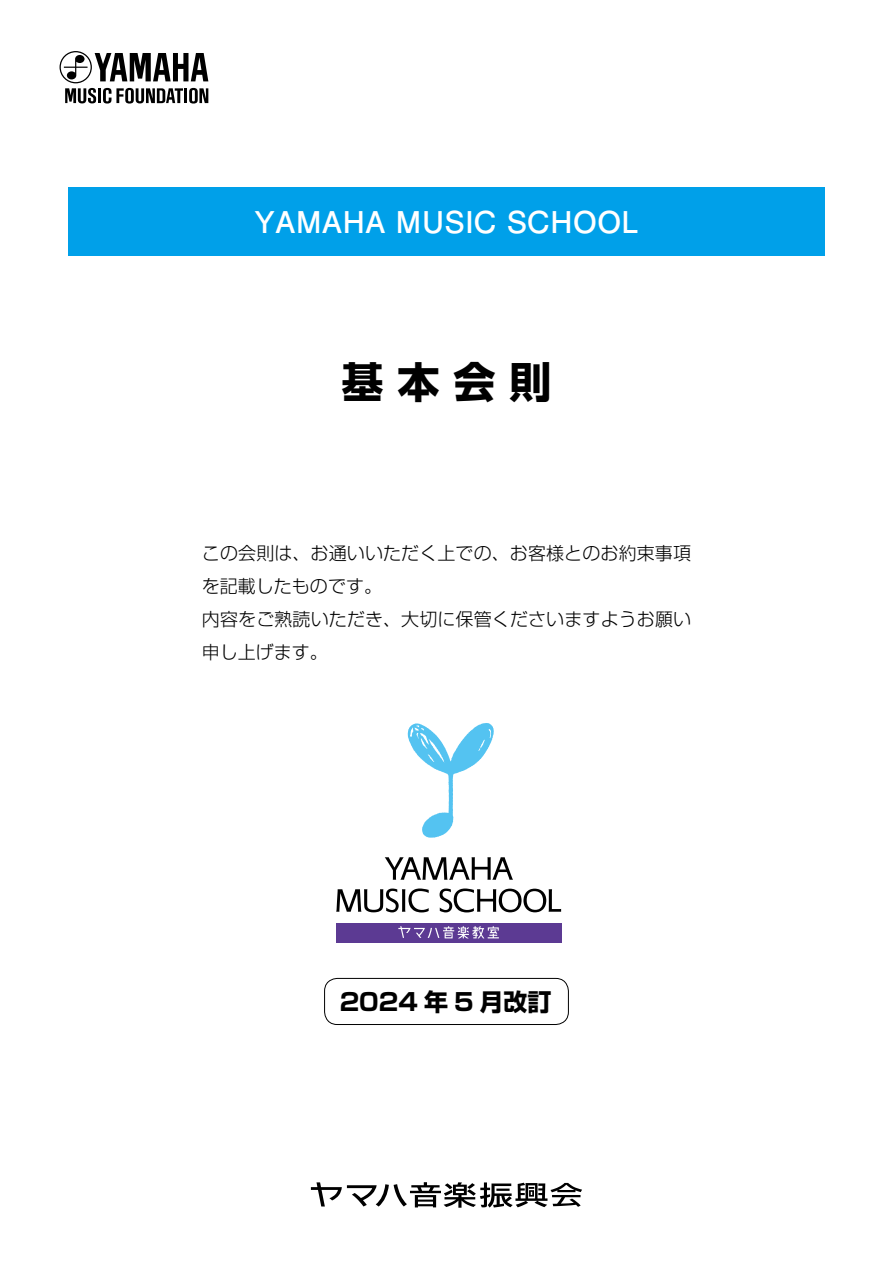
<style>
.page{position:relative;width:893px;height:1263px;background:#fff}
.page>*{position:absolute;margin:0;border:0;box-sizing:border-box;transform-origin:0 0}
.t1{font:700 42px "Shin Go Pro";color:#000}
.t2{font:700 30px "Futo Go B101 Pro";color:#fff}
.t3{font:700 24px "Shin Go Pro";color:#000}
.t4{font:300 18px/33px "Shin Go Pro";letter-spacing:.005em;color:#000}
</style>
<div class="page">
<div style="left:324px;top:978px;width:245px;height:47px;border:1px solid #000;border-radius:13px"></div>
<div style="left:68px;top:187px;width:757px;height:68px;background:#00a0e9"></div>
<svg style="left:60px;top:51px;width:148px;height:53px"></svg>
<svg style="left:311px;top:1182px;width:271px;height:26px"></svg>
<svg style="left:408px;top:723px;width:86px;height:115px"></svg>
<svg style="left:385px;top:857px;width:128px;height:23px"></svg>
<svg style="left:336px;top:888px;width:93px;height:24px"></svg>
<svg style="left:440px;top:888px;width:121px;height:24px"></svg>
<div style="left:336px;top:923px;width:225px;height:19px;background:#5c3a93"></div>
<svg style="left:398px;top:926px;width:101px;height:12px"></svg>
<h2 class="t2" style="left:255px;top:197px;width:385px">YAMAHA MUSIC SCHOOL</h2>
<h1 class="t1" style="left:341px;top:349px;width:211px">基本会則</h1>
<p class="t4" style="left:202px;top:535px;width:491px">この会則は、お通いいただく上での、お客様とのお約束事項を記載したものです。<br>内容をご熟読いただき、大切に保管くださいますようお願い申し上げます。</p>
<h3 class="t3" style="left:340px;top:982px;width:213px">2024 年 5 月改訂</h3>
</div>
